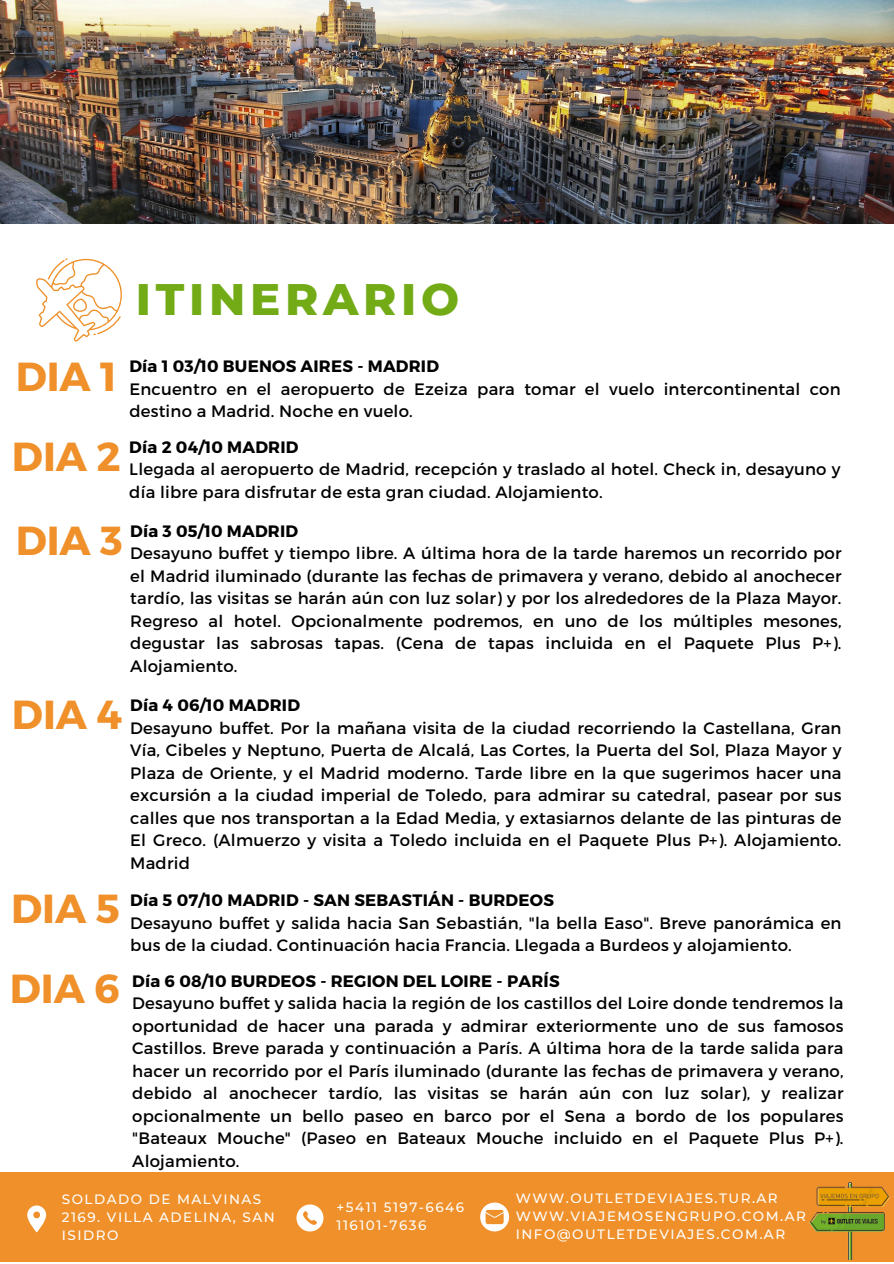
<style>
.page{position:relative;width:894px;height:1264px;background:#fff}
.page>*{position:absolute;margin:0;border:0;box-sizing:border-box;transform-origin:0 0}
.t1{font:800 45px "Montserrat";letter-spacing:.105em;color:#72ab16}
.t2{font:700 40.5px "Montserrat";color:#ef902a}
.t3{font:16.5px/22.5px "Montserrat";letter-spacing:.015em;color:#000}
.t4{font:500 13.5px/18px "Montserrat";letter-spacing:.11em;color:#fff}
.s1{font-weight:700}
</style>
<div class="page">
<img style="left:0;top:0;width:893px;height:224px">
<div style="left:0;top:1172px;width:893px;height:89px;background:#ef902a"></div>
<svg style="left:27px;top:1205px;width:19px;height:27px"></svg>
<svg style="left:480px;top:1202px;width:29px;height:29px"></svg>
<svg style="left:296px;top:1204px;width:27px;height:27px"></svg>
<svg style="left:36px;top:258px;width:86px;height:83px"></svg>
<img style="left:809px;top:1182px;width:81px;height:77px">
<h2 class="t1" style="left:136px;top:271px;width:325px">ITINERARIO</h2>
<h2 class="t2" style="left:16px;top:350px;width:103px">DIA 1</h2>
<h3 class="t3" style="left:129px;top:354px;width:712px"><span class="s1">Día 1 03/10 BUENOS AIRES - MADRID<br></span>Encuentro en el aeropuerto de Ezeiza para tomar el vuelo intercontinental con destino a Madrid. Noche en vuelo.</h3>
<h2 class="t2" style="left:12px;top:430px;width:110px">DIA 2</h2>
<h3 class="t3" style="left:129px;top:435px;width:712px"><span class="s1">Día 2 04/10 MADRID<br></span>Llegada al aeropuerto de Madrid, recepción y traslado al hotel. Check in, desayuno y día libre para disfrutar de esta gran ciudad. Alojamiento.</h3>
<h2 class="t2" style="left:16px;top:514px;width:109px">DIA 3</h2>
<p class="t3" style="left:130px;top:519px;width:712px"><span class="s1">Día 3 05/10 MADRID<br></span>Desayuno buffet y tiempo libre. A última hora de la tarde haremos un recorrido por el Madrid iluminado (durante las fechas de primavera y verano, debido al anochecer tardío, las visitas se harán aún con luz solar) y por los alrededores de la Plaza Mayor.<br>Regreso al hotel. Opcionalmente podremos, en uno de los múltiples mesones, degustar las sabrosas tapas. (Cena de tapas incluida en el Paquete Plus P+).<br>Alojamiento.</p>
<h3 class="t2" style="left:12px;top:688px;width:112px">DIA 4</h3>
<p class="t2" style="left:11px;top:882px;width:110px">DIA 5</p>
<p class="t2" style="left:10px;top:962px;width:112px">DIA 6</p>
<p class="t3" style="left:130px;top:693px;width:712px"><span class="s1">Día 4 06/10 MADRID<br></span>Desayuno buffet. Por la mañana visita de la ciudad recorriendo la Castellana, Gran Vía, Cibeles y Neptuno, Puerta de Alcalá, Las Cortes, la Puerta del Sol, Plaza Mayor y Plaza de Oriente, y el Madrid moderno. Tarde libre en la que sugerimos hacer una excursión a la ciudad imperial de Toledo, para admirar su catedral, pasear por sus calles que nos transportan a la Edad Media, y extasiarnos delante de las pinturas de El Greco. (Almuerzo y visita a Toledo incluida en el Paquete Plus P+). Alojamiento.<br>Madrid</p>
<p class="t3" style="left:130px;top:888px;width:712px"><span class="s1">Día 5 07/10 MADRID - SAN SEBASTIÁN - BURDEOS<br></span>Desayuno buffet y salida hacia San Sebastián, "la bella Easo". Breve panorámica en bus de la ciudad. Continuación hacia Francia. Llegada a Burdeos y alojamiento.</p>
<p class="t3" style="left:132px;top:968px;width:712px"><span class="s1">Día 6 08/10 BURDEOS - REGION DEL LOIRE - PARÍS<br></span>Desayuno buffet y salida hacia la región de los castillos del Loire donde tendremos la oportunidad de hacer una parada y admirar exteriormente uno de sus famosos Castillos. Breve parada y continuación a París. A última hora de la tarde salida para hacer un recorrido por el París iluminado (durante las fechas de primavera y verano, debido al anochecer tardío, las visitas se harán aún con luz solar), y realizar opcionalmente un bello paseo en barco por el Sena a bordo de los populares "Bateaux Mouche" (Paseo en Bateaux Mouche incluido en el Paquete Plus P+).<br>Alojamiento.</p>
<h3 class="t4" style="left:62px;top:1190px;width:214px">SOLDADO DE MALVINAS<br>2169. VILLA ADELINA, SAN<br>ISIDRO</h3>
<h3 class="t4" style="left:336px;top:1198px;width:129px">+5411 5197-6646</h3>
<h2 class="t4" style="left:336px;top:1216px;width:91px">116101-7636</h2>
<p class="t4" style="left:515px;top:1189px;width:263px">WWW.OUTLETDEVIAJES.TUR.AR</p>
<h1 class="t4" style="left:515px;top:1207px;width:291px">WWW.VIAJEMOSENGRUPO.COM.AR</h1>
<h2 class="t4" style="left:515px;top:1225px;width:271px">INFO@OUTLETDEVIAJES.COM.AR</h2>
</div>
